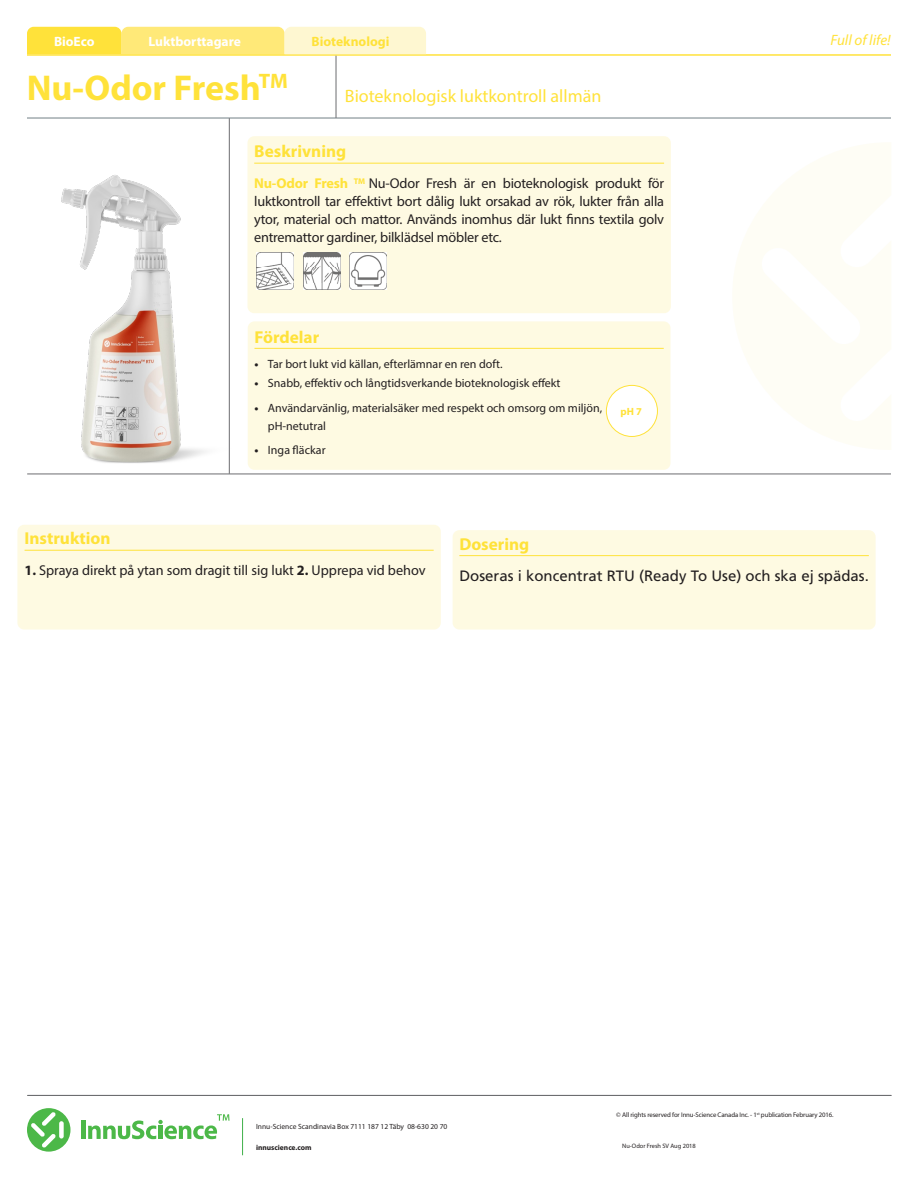
<style>
.page{position:relative;width:918px;height:1188px;background:#fff}
.page>*{position:absolute;margin:0;border:0;box-sizing:border-box;transform-origin:0 0}
.t1{font:700 36px "Myriad Pro";color:#ffe23a}
.t2{font:18px "Myriad Pro";color:#ffe23a}
.Titre_-_Description{font:700 17.25px "Myriad Pro";color:#ffe23a}
.t3{font:15px "Frutiger LT Std";color:#231f20}
.t4{font:italic 15px "Myriad Pro";color:#ffe23a}
.Texte_Courant{font:14.25px/18px "Myriad Pro";letter-spacing:-.015em;color:#231f20;text-align:justify}
.Texte_Tableau_Direct{font:14.25px "Myriad Pro";color:#231f20}
.t5{font:700 13.5px "Myriad Pro";color:#fff}
.t6{font:700 13.5px "Myriad Pro";color:#ffe23a}
.t7{font:12px/18px "Myriad Pro";color:#231f20}
.t8{font:700 10.5px "Myriad Pro";color:#ffe23a}
.t9{font:7.5px "Myriad Pro";color:#231f20}
.t10{font:700 7.5px "Myriad Pro";color:#231f20}
.t11{font:6.75px "Myriad Pro";letter-spacing:-.015em;color:#231f20}
.t12{font:6.3px "Myriad Pro";color:#231f20}
.s1{font-weight:700;color:#ffe23a}
.s2{font-weight:700}
</style>
<div class="page">
<hr style="left:27px;top:118px;width:864px;height:1px;background:#727f85">
<hr style="left:27px;top:54px;width:864px;height:2px;background:#ffe23a">
<hr style="left:81px;top:1121px;width:4px;height:18px;background:#4cb848">
<svg style="left:88px;top:1114px;width:142px;height:25px"></svg>
<svg style="left:27px;top:1108px;width:43px;height:44px"></svg>
<hr style="left:242px;top:1118px;width:1px;height:37px;background:#3eb049">
<hr style="left:27px;top:1095px;width:864px;height:1px;background:#6c6d70">
<hr style="left:336px;top:56px;width:1px;height:62px;background:#6c6d70">
<svg style="left:27px;top:27px;width:399px;height:27px;background:#feec89"></svg>
<hr style="left:229px;top:118px;width:1px;height:356px;background:#6c6d70">
<hr style="left:27px;top:474px;width:864px;height:1px;background:#6c6d70">
<div style="left:248px;top:321px;width:422px;height:149px;background:#fefae2;border-radius:7px"></div>
<hr style="left:254px;top:348px;width:410px;height:1px;background:#ffe23a">
<div style="left:606px;top:385px;width:51px;height:51px;background:#fff;border-radius:50%"></div>
<div style="left:606px;top:385px;width:52px;height:52px;border:1px solid #ffe23a;border-radius:50%"></div>
<div style="left:453px;top:530px;width:423px;height:100px;background:#fefae2;border-radius:7px"></div>
<hr style="left:459px;top:555px;width:410px;height:1px;background:#ffe23a">
<div style="left:248px;top:136px;width:423px;height:177px;background:#fefae2;border-radius:7px"></div>
<hr style="left:254px;top:163px;width:410px;height:1px;background:#ffe23a">
<div style="left:17px;top:525px;width:424px;height:105px;background:#fefae2;border-radius:7px"></div>
<hr style="left:25px;top:550px;width:409px;height:1px;background:#ffe23a">
<img style="left:291px;top:253px;width:3px;height:37px">
<img style="left:303px;top:253px;width:37px;height:37px">
<img style="left:349px;top:253px;width:37px;height:37px">
<img style="left:27px;top:159px;width:264px;height:316px">
<p class="t5" style="left:54px;top:32px;width:42px">BioEco</p>
<p class="t5" style="left:148px;top:32px;width:94px">Luktborttagare</p>
<p class="t6" style="left:312px;top:32px;width:79px">Bioteknologi</p>
<p class="t4" style="left:830px;top:30px;width:62px">Full of life!</p>
<h1 class="t1" style="left:27px;top:65px;width:263px">Nu-Odor Fresh<sup>TM</sup></h1>
<p class="t2" style="left:345px;top:85px;width:258px">Bioteknologisk luktkontroll allmän</p>
<p class="Titre_-_Description" style="left:254px;top:140px;width:94px">Beskrivning</p>
<p class="Texte_Courant" style="left:254px;top:174px;width:411px"><span class="s1">Nu-Odor Fresh</span> <sup>TM</sup> Nu-Odor Fresh är en bioteknologisk produkt för luktkontroll tar effektivt bort dålig lukt orsakad av rök, lukter från alla ytor, material och mattor. Används inomhus där lukt finns textila golv entremattor gardiner, bilklädsel möbler etc.</p>
<p class="Titre_-_Description" style="left:254px;top:326px;width:66px">Fördelar</p>
<p class="t7" style="left:254px;top:355px;width:250px"><span class="s2">•</span> Tar bort lukt vid källan, efterlämnar en ren doft.</p>
<p class="t7" style="left:254px;top:374px;width:308px"><span class="s2">•</span> Snabb, effektiv och långtidsverkande bioteknologisk effekt</p>
<p class="t7" style="left:268px;top:398px;width:336px;text-indent:-14px"><span class="s2">•</span> Användarvänlig, materialsäker med respekt och omsorg om miljön, pH-netutral</p>
<p class="t7" style="left:254px;top:441px;width:73px"><span class="s2">•</span> Inga fläckar</p>
<p class="t8" style="left:621px;top:404px;width:23px">pH 7</p>
<p class="Titre_-_Description" style="left:25px;top:527px;width:87px">Instruktion</p>
<p class="Texte_Tableau_Direct" style="left:25px;top:562px;width:403px"><span class="s2">1.</span> Spraya direkt på ytan som dragit till sig lukt <span class="s2">2.</span> Upprepa vid behov</p>
<p class="Titre_-_Description" style="left:459px;top:533px;width:72px">Dosering</p>
<p class="t3" style="left:459px;top:567px;width:411px">Doseras i koncentrat RTU (Ready To Use) och ska ej spädas.</p>
<p class="t9" style="left:256px;top:1122px;width:193px">Innu-Science Scandinavia Box 7111 187 12 Täby 08-630 20 70</p>
<p class="t10" style="left:256px;top:1143px;width:57px">innuscience.com</p>
<p class="t11" style="left:616px;top:1110px;width:219px">© All rights reserved for Innu-Science Canada Inc. - 1<sup>st</sup> publication February 2016.</p>
<p class="t12" style="left:622px;top:1142px;width:75px">Nu-Odor Fresh SV Aug 2018</p>
</div>
